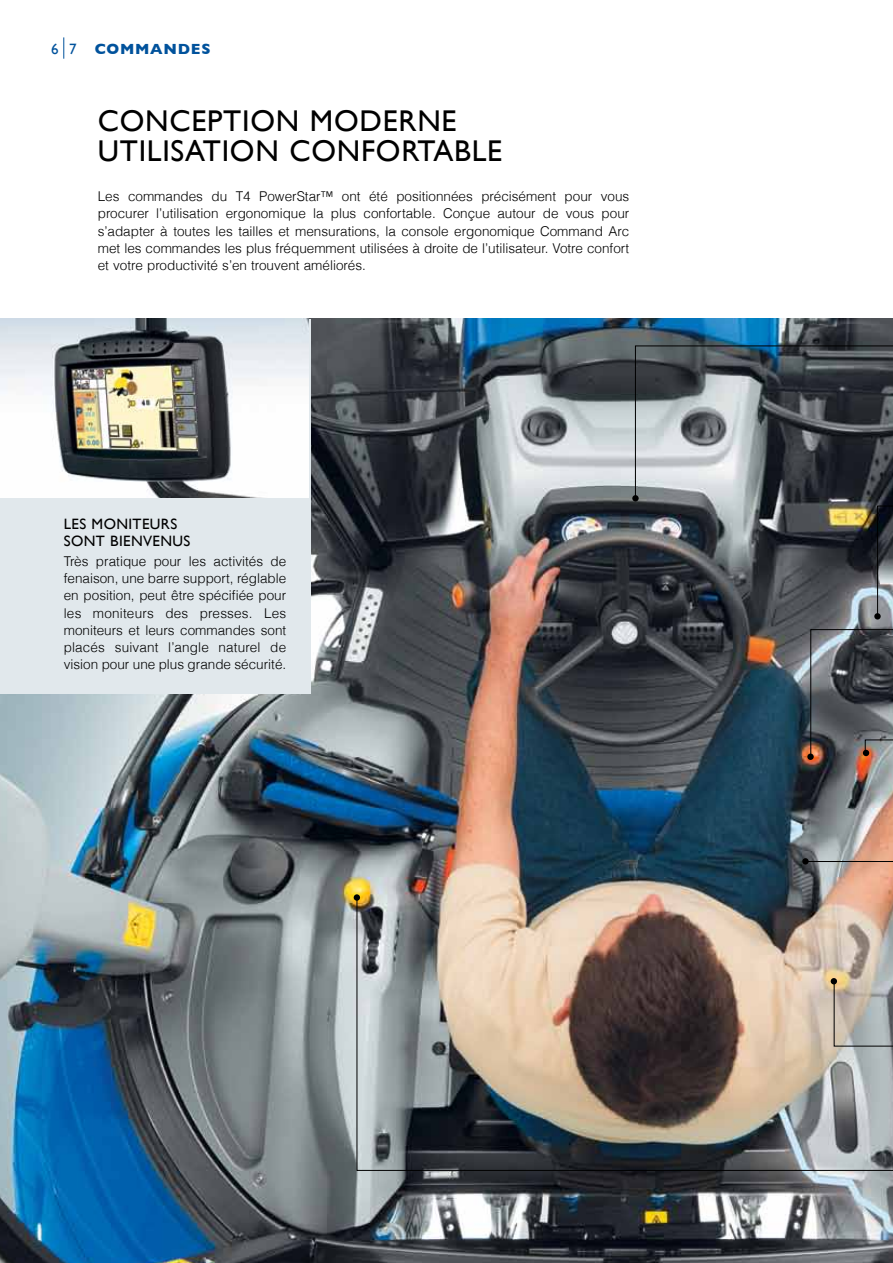
<style>
.page{position:relative;width:893px;height:1263px;background:#fff}
.page>*{position:absolute;margin:0;border:0;box-sizing:border-box;transform-origin:0 0}
.t1{font:30px "Gill Sans";letter-spacing:.025em;color:#000}
.t2{font:15px/17.2px "Gill Sans";letter-spacing:.025em;color:#000}
.t3{font:700 15px "Gill Sans";letter-spacing:.05em;color:#00529c}
.t4{font:15px "Gill Sans";color:#00529c}
.t5{font:300 13.5px/17.2px "Helvetica";color:#000;text-align:justify}
</style>
<div class="page">
<img style="left:0;top:319px;width:893px;height:944px">
<svg style="left:64px;top:37px;width:1px;height:22px"></svg>
<svg style="left:635px;top:345px;width:258px;height:154px;background:#64696e"></svg>
<svg style="left:877px;top:505px;width:16px;height:111px;background:#5c6268"></svg>
<img style="left:356px;top:898px;width:537px;height:273px">
<hr style="left:805px;top:861px;width:88px;height:1px;background:#000">
<div style="left:354px;top:894px;width:6px;height:7px;background:#000;border-radius:50%"></div>
<div style="left:632px;top:495px;width:7px;height:6px;background:#000;border-radius:50%"></div>
<div style="left:874px;top:613px;width:7px;height:6px;background:#000;border-radius:50%"></div>
<div style="left:807px;top:753px;width:7px;height:7px;background:#000;border-radius:50%"></div>
<svg style="left:810px;top:629px;width:83px;height:127px;background:#585a5e"></svg>
<div style="left:802px;top:858px;width:7px;height:6px;background:#000;border-radius:50%"></div>
<svg style="left:831px;top:978px;width:62px;height:69px;background:#afaca4"></svg>
<div style="left:0;top:319px;width:310px;height:374px;background:#e1e8ec"></div>
<img style="left:0;top:319px;width:308px;height:178px">
<p class="t4" style="left:51px;top:40px;width:27px">6 7</p>
<p class="t3" style="left:95px;top:40px;width:81px">COMMANDES</p>
<h1 class="t1" style="left:98px;top:103px;width:258px">CONCEPTION MODER</h1>
<h1 class="t1" style="left:417px;top:103px;width:38px">NE</h1>
<h1 class="t1" style="left:98px;top:133px;width:282px">UTILISATION CONFORTABLE</h1>
<p class="t5" style="left:98px;top:187px;width:533px">Les commandes du T4 PowerStar™ ont été positionnées précisément pour vous procurer l’utilisation ergonomique la plus confortable. Conçue autour de vous pour s’adapter à toutes les tailles et mensurations, la console ergonomique Command Arc met les commandes les plus fréquemment utilisées à droite de l’utilisateur. Votre confort et votre productivité s’en trouvent améliorés.</p>
<p class="t2" style="left:64px;top:515px;width:128px">LES MONITEU RS<br>SONT BIENVENUS</p>
<p class="t5" style="left:64px;top:552px;width:224px">Très pratique pour les activités de fenaison, une barre support, réglable en position, peut être spécifiée pour les moniteurs des presses. Les moniteurs et leurs commandes sont placés suivant l’angle naturel de vision pour une plus grande sécurité.</p>
</div>
